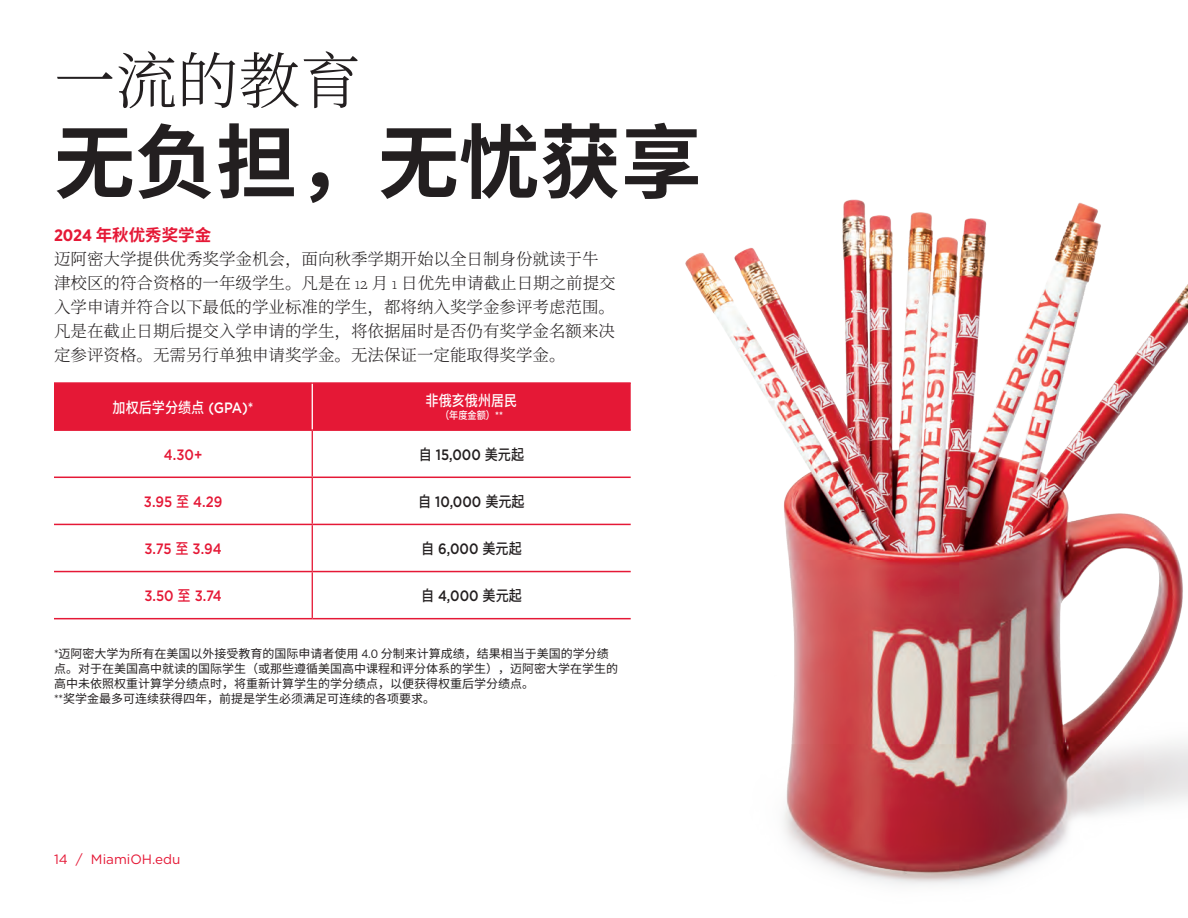
<style>
.page{position:relative;width:1188px;height:918px;background:#fff}
.page>*{position:absolute;margin:0;border:0;box-sizing:border-box;transform-origin:0 0}
.t1{font:700 81px "Noto Sans SC";color:#231f20}
.t2{font:300 61.5px "Noto Serif SC";color:#231f20}
.t3{font:300 16.5px/24px "Noto Serif SC";color:#231f20}
.t4{font:700 16.5px "Noto Sans SC";color:#e51836}
.t5{font:500 15px "Gotham";color:#231f20;scale:.87 1}
.t6{font:500 15px "Gotham";color:#e51836;scale:.87 1}
.t7{font:500 15px "Noto Sans SC";color:#fff;scale:.87 1}
.t8{font:13.5px "Gotham";color:#e51836}
.t9{font:12px/15px "Noto Sans SC";color:#231f20}
.t10{font:500 10.5px "Noto Sans SC";color:#fff;scale:.87 1}
.s1{font-family:"Gotham Narrow"}
.s2{font-family:"Freight Text Pro"}
.s3{font-family:"Gotham"}
.s4{font-family:"Noto Sans SC"}
</style>
<div class="page">
<img style="left:591px;top:199px;width:597px;height:686px">
<div style="left:54px;top:384px;width:577px;height:45px;background:#e51836"></div>
<hr style="left:54px;top:382px;width:258px;height:2px;background:#e51836">
<hr style="left:312px;top:382px;width:319px;height:2px;background:#e51836">
<hr style="left:54px;top:429px;width:258px;height:2px;background:#e51836">
<hr style="left:312px;top:429px;width:319px;height:2px;background:#e51836">
<hr style="left:54px;top:477px;width:258px;height:1px;background:#e51836">
<hr style="left:312px;top:477px;width:319px;height:1px;background:#e51836">
<hr style="left:54px;top:524px;width:258px;height:1px;background:#e51836">
<hr style="left:312px;top:524px;width:319px;height:1px;background:#e51836">
<hr style="left:54px;top:571px;width:258px;height:1px;background:#e51836">
<hr style="left:312px;top:571px;width:319px;height:1px;background:#e51836">
<hr style="left:54px;top:618px;width:258px;height:1px;background:#e51836">
<hr style="left:312px;top:618px;width:319px;height:1px;background:#e51836">
<hr style="left:312px;top:431px;width:1px;height:46px;background:#e51836">
<hr style="left:312px;top:478px;width:1px;height:46px;background:#e51836">
<hr style="left:312px;top:525px;width:1px;height:46px;background:#e51836">
<hr style="left:312px;top:572px;width:1px;height:46px;background:#e51836">
<hr style="left:312px;top:384px;width:1px;height:45px;background:#fff">
<p class="t2" style="left:54px;top:46px;width:309px">一流的教育</p>
<h2 class="t1" style="left:54px;top:117px;width:649px">无负担，无忧获享</h2>
<h3 class="t4" style="left:54px;top:225px;width:159px"><span class="s1">2024</span> 年秋优秀奖学金</h3>
<p class="t3" style="left:54px;top:247px;width:563px">迈阿密大学提供优秀奖学金机会，面向秋季学期开始以全日制身份就读于牛津校区的符合资格的一年级学生。凡是在 <span class="s2">12</span> 月 <span class="s2">1</span> 日优先申请截止日期之前提交入学申请并符合以下最低的学业标准的学生，都将纳入奖学金参评考虑范围。</p>
<p class="t3" style="left:54px;top:319px;width:562px">凡是在截止日期后提交入学申请的学生，将依据届时是否仍有奖学金名额来决定参评资格。无需另行单独申请奖学金。无法保证一定能取得奖学金。</p>
<p class="t7" style="left:113px;top:399px;width:164px">加权后学分绩点 <span class="s3">(GPA)*</span></p>
<p class="t7" style="left:426px;top:392px;width:107px">非俄亥俄州居民</p>
<p class="t10" style="left:440px;top:409px;width:74px">（年度金额）<span class="s3">**</span></p>
<p class="t6" style="left:164px;top:445px;width:46px">4.30+</p>
<p class="t5" style="left:419px;top:445px;width:123px"><span class="s4">自</span> 15,000 <span class="s4">美元起</span></p>
<p class="t6" style="left:144px;top:492px;width:92px">3.95 <span class="s4">至</span> 4.29</p>
<p class="t5" style="left:418px;top:492px;width:124px"><span class="s4">自</span> 10,000 <span class="s4">美元起</span></p>
<p class="t6" style="left:144px;top:539px;width:90px">3.75 <span class="s4">至</span> 3.94</p>
<p class="t5" style="left:421px;top:539px;width:117px"><span class="s4">自</span> 6,000 <span class="s4">美元起</span></p>
<p class="t6" style="left:144px;top:586px;width:90px">3.50 <span class="s4">至</span> 3.74</p>
<p class="t5" style="left:421px;top:586px;width:118px"><span class="s4">自</span> 4,000 <span class="s4">美元起</span></p>
<p class="t9" style="left:54px;top:646px;width:565px"><span class="s1">*</span>迈阿密大学为所有在美国以外接受教育的国际申请者使用 <span class="s1">4.0</span> 分制来计算成绩，结果相当于美国的学分绩点。对于在美国高中就读的国际学生（或那些遵循美国高中课程和评分体系的学生），迈阿密大学在学生的高中未依照权重计算学分绩点时，将重新计算学生的学分绩点，以便获得权重后学分绩点。</p>
<p class="t9" style="left:54px;top:691px;width:383px"><span class="s1">**</span>奖学金最多可连续获得四年，前提是学生必须满足可连续的各项要求。</p>
<p class="t8" style="left:54px;top:850px;width:128px">14 / MiamiOH.edu</p>
</div>
